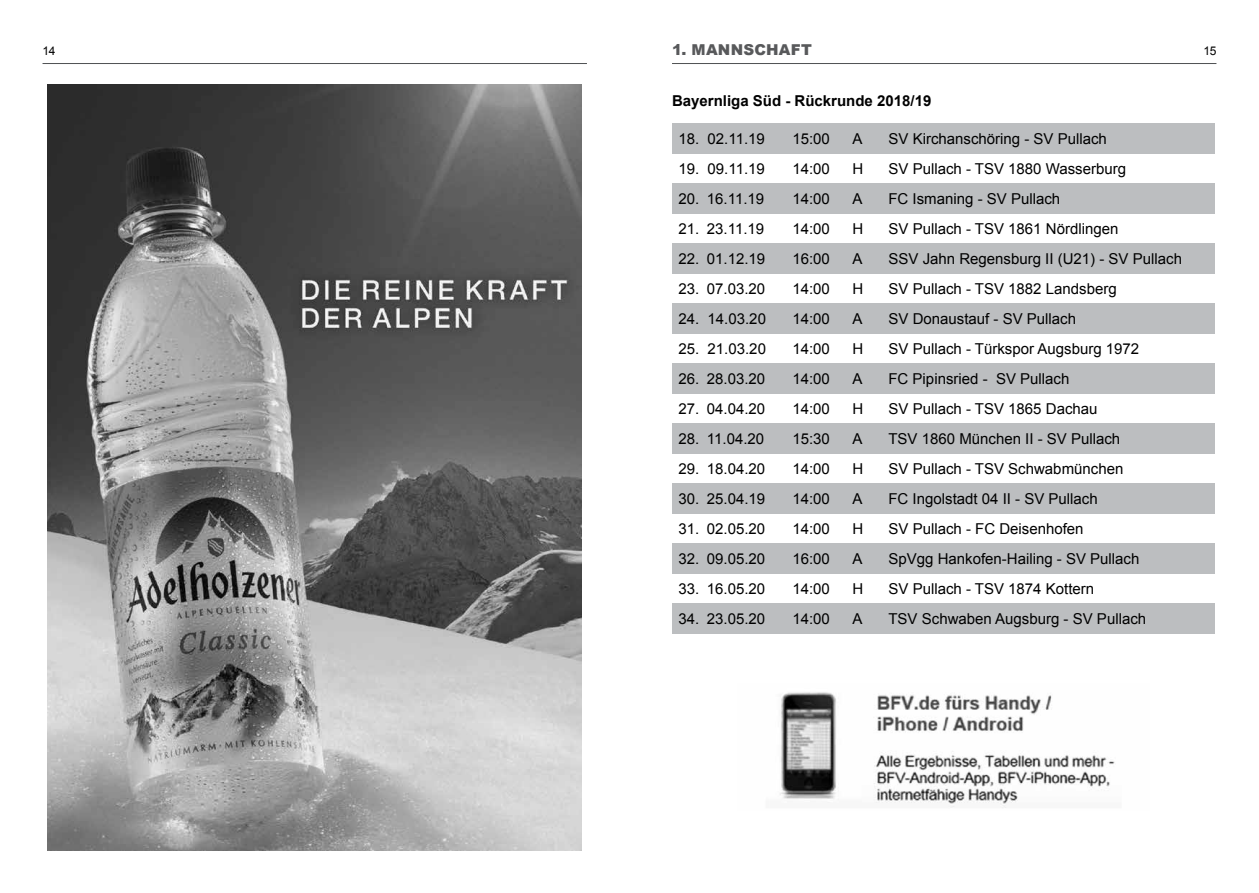
<style>
.page{position:relative;width:1259px;height:893px;background:#fff}
.page>*{position:absolute;margin:0;border:0;box-sizing:border-box;transform-origin:0 0}
.t1{font:15px "Arial";color:#000}
.t2{font:700 15px "Arial";color:#000}
.t3{font:900 15px "Arial";letter-spacing:.015em;color:#58595b}
.t4{font:12px "Arial";color:#000}
</style>
<div class="page">
<img style="left:48px;top:84px;width:534px;height:766px">
<hr style="left:672px;top:63px;width:544px;height:1px;background:#4f5153">
<hr style="left:43px;top:63px;width:544px;height:1px;background:#4f5153">
<div style="left:672px;top:123px;width:543px;height:31px;background:#bcbec0"></div>
<div style="left:672px;top:243px;width:543px;height:31px;background:#bcbec0"></div>
<div style="left:672px;top:363px;width:543px;height:31px;background:#bcbec0"></div>
<div style="left:672px;top:483px;width:543px;height:31px;background:#bcbec0"></div>
<div style="left:672px;top:183px;width:543px;height:31px;background:#bcbec0"></div>
<div style="left:672px;top:303px;width:543px;height:31px;background:#bcbec0"></div>
<div style="left:672px;top:423px;width:543px;height:31px;background:#bcbec0"></div>
<div style="left:672px;top:543px;width:543px;height:31px;background:#bcbec0"></div>
<div style="left:672px;top:603px;width:543px;height:31px;background:#bcbec0"></div>
<img style="left:780px;top:692px;width:335px;height:116px">
<p class="t3" style="left:672px;top:39px;width:141px">1. MANNSCHAFT</p>
<p class="t4" style="left:43px;top:43px;width:14px">14</p>
<p class="t4" style="left:1203px;top:43px;width:15px">15</p>
<p class="t2" style="left:672px;top:90px;width:261px">Bayernliga Süd - Rückrunde 2018/19</p>
<p class="t1" style="left:678px;top:129px;width:88px">18. 02.11.19</p>
<p class="t1" style="left:792px;top:129px;width:39px">15:00</p>
<p class="t1" style="left:852px;top:129px;width:12px">A</p>
<p class="t1" style="left:888px;top:129px;width:220px">SV Kirchanschöring - SV Pullach</p>
<p class="t1" style="left:678px;top:159px;width:88px">19. 09.11.19</p>
<p class="t1" style="left:792px;top:159px;width:39px">14:00</p>
<p class="t1" style="left:852px;top:159px;width:12px">H</p>
<p class="t1" style="left:888px;top:159px;width:239px">SV Pullach - TSV 1880 Wasserburg</p>
<p class="t1" style="left:678px;top:189px;width:87px">20. 16.11.19</p>
<p class="t1" style="left:792px;top:189px;width:39px">14:00</p>
<p class="t1" style="left:852px;top:189px;width:12px">A</p>
<p class="t1" style="left:888px;top:189px;width:173px">FC Ismaning - SV Pullach</p>
<p class="t1" style="left:678px;top:219px;width:87px">21. 23.11.19</p>
<p class="t1" style="left:792px;top:219px;width:39px">14:00</p>
<p class="t1" style="left:852px;top:219px;width:12px">H</p>
<p class="t1" style="left:888px;top:219px;width:231px">SV Pullach - TSV 1861 Nördlingen</p>
<p class="t1" style="left:678px;top:249px;width:88px">22. 01.12.19</p>
<p class="t1" style="left:792px;top:249px;width:39px">16:00</p>
<p class="t1" style="left:852px;top:249px;width:12px">A</p>
<p class="t1" style="left:888px;top:249px;width:295px">SSV Jahn Regensburg II (U21) - SV Pullach</p>
<p class="t1" style="left:678px;top:279px;width:88px">23. 07.03.20</p>
<p class="t1" style="left:792px;top:279px;width:39px">14:00</p>
<p class="t1" style="left:852px;top:279px;width:12px">H</p>
<p class="t1" style="left:888px;top:279px;width:230px">SV Pullach - TSV 1882 Landsberg</p>
<p class="t1" style="left:678px;top:309px;width:89px">24. 14.03.20</p>
<p class="t1" style="left:792px;top:309px;width:39px">14:00</p>
<p class="t1" style="left:852px;top:309px;width:12px">A</p>
<p class="t1" style="left:888px;top:309px;width:189px">SV Donaustauf - SV Pullach</p>
<p class="t1" style="left:678px;top:339px;width:89px">25. 21.03.20</p>
<p class="t1" style="left:792px;top:339px;width:39px">14:00</p>
<p class="t1" style="left:852px;top:339px;width:12px">H</p>
<p class="t1" style="left:888px;top:339px;width:252px">SV Pullach - Türkspor Augsburg 1972</p>
<p class="t1" style="left:678px;top:369px;width:88px">26. 28.03.20</p>
<p class="t1" style="left:792px;top:369px;width:39px">14:00</p>
<p class="t1" style="left:852px;top:369px;width:12px">A</p>
<p class="t1" style="left:888px;top:369px;width:182px">FC Pipinsried - SV Pullach</p>
<p class="t1" style="left:678px;top:399px;width:88px">27. 04.04.20</p>
<p class="t1" style="left:792px;top:399px;width:39px">14:00</p>
<p class="t1" style="left:852px;top:399px;width:12px">H</p>
<p class="t1" style="left:888px;top:399px;width:210px">SV Pullach - TSV 1865 Dachau</p>
<p class="t1" style="left:678px;top:429px;width:87px">28. 11.04.20</p>
<p class="t1" style="left:792px;top:429px;width:39px">15:30</p>
<p class="t1" style="left:852px;top:429px;width:12px">A</p>
<p class="t1" style="left:888px;top:429px;width:233px">TSV 1860 München II - SV Pullach</p>
<p class="t1" style="left:678px;top:459px;width:88px">29. 18.04.20</p>
<p class="t1" style="left:792px;top:459px;width:39px">14:00</p>
<p class="t1" style="left:852px;top:459px;width:12px">H</p>
<p class="t1" style="left:888px;top:459px;width:236px">SV Pullach - TSV Schwabmünchen</p>
<p class="t1" style="left:678px;top:489px;width:88px">30. 25.04.19</p>
<p class="t1" style="left:792px;top:489px;width:39px">14:00</p>
<p class="t1" style="left:852px;top:489px;width:12px">A</p>
<p class="t1" style="left:888px;top:489px;width:211px">FC Ingolstadt 04 II - SV Pullach</p>
<p class="t1" style="left:678px;top:519px;width:88px">31. 02.05.20</p>
<p class="t1" style="left:792px;top:519px;width:39px">14:00</p>
<p class="t1" style="left:852px;top:519px;width:12px">H</p>
<p class="t1" style="left:888px;top:519px;width:197px">SV Pullach - FC Deisenhofen</p>
<p class="t1" style="left:678px;top:549px;width:88px">32. 09.05.20</p>
<p class="t1" style="left:792px;top:549px;width:39px">16:00</p>
<p class="t1" style="left:852px;top:549px;width:12px">A</p>
<p class="t1" style="left:888px;top:549px;width:252px">SpVgg Hankofen-Hailing - SV Pullach</p>
<p class="t1" style="left:678px;top:579px;width:88px">33. 16.05.20</p>
<p class="t1" style="left:792px;top:579px;width:39px">14:00</p>
<p class="t1" style="left:852px;top:579px;width:12px">H</p>
<p class="t1" style="left:888px;top:579px;width:207px">SV Pullach - TSV 1874 Kottern</p>
<p class="t1" style="left:678px;top:609px;width:88px">34. 23.05.20</p>
<p class="t1" style="left:792px;top:609px;width:39px">14:00</p>
<p class="t1" style="left:852px;top:609px;width:12px">A</p>
<p class="t1" style="left:888px;top:609px;width:259px">TSV Schwaben Augsburg - SV Pullach</p>
</div>
